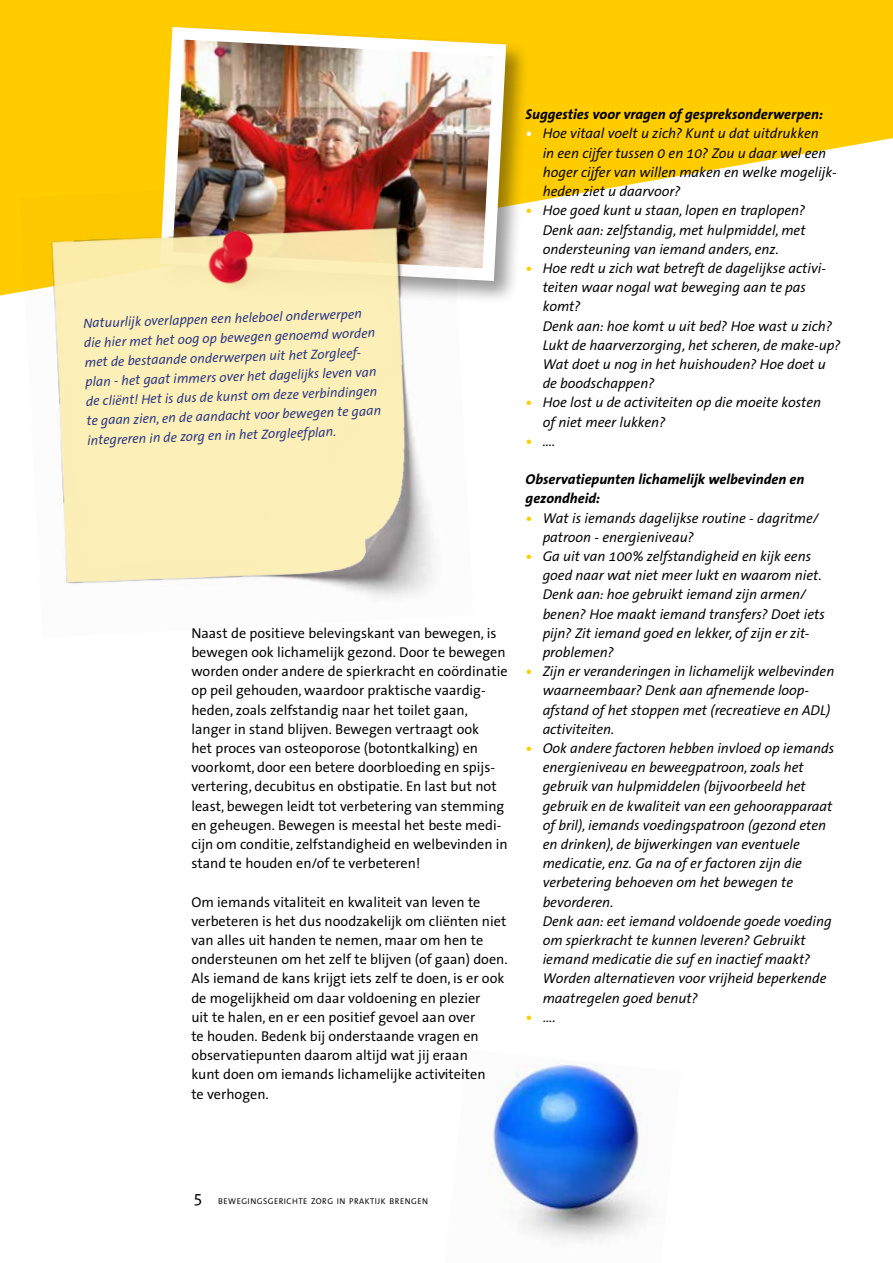
<style>
.page{position:relative;width:893px;height:1263px;background:#fff}
.page>*{position:absolute;margin:0;border:0;box-sizing:border-box;transform-origin:0 0}
.t1{font:italic 14.25px/19.2px "The Sans Office";color:#000}
.t2{font:14.25px/19.2px "The Sans Office";color:#000}
.t3{font:italic 700 14.25px/19.2px "The Sans Office";color:#000}
.t4{font:italic 13.5px/19.5px "The Sans Office";color:#283583}
.t5{font:8.4px "The Sans Office";letter-spacing:.055em;color:#000}
.s1{font-weight:700;font-style:normal;color:#fff}
.s2{font-weight:700;font-style:normal;color:#fc0}
.s3{font-weight:700;color:#fc0}
.s4{font-size:16.5px}
</style>
<div class="page">
<svg style="left:0;top:0;width:893px;height:296px;fill:#fc0"></svg>
<img style="left:488px;top:1062px;width:159px;height:179px">
<div style="left:157px;top:24px;width:373px;height:281px;background:#000;opacity:.4"></div>
<img style="left:154px;top:21px;width:359px;height:266px">
<img style="left:20px;top:175px;width:454px;height:423px">
<p class="t4" style="left:83px;top:314px;width:296px;rotate:-2deg">Natuurlijk overlappen een heleboel onderwerpen die hier met het oog op bewegen genoemd worden met de bestaande onderwerpen uit het Zorgleef&shy;plan - het gaat immers over het dagelijks leven van de cliënt! Het is dus de kunst om deze verbindingen te gaan zien, en de aandacht voor bewegen te gaan integreren in de zorg en in het Zorgleefplan.</p>
<p class="t2" style="left:191px;top:624px;width:318px">Naast de positieve belevingskant van bewegen, is bewegen ook lichamelijk gezond. Door te bewegen worden onder andere de spierkracht en coördinatie op peil gehouden, waardoor praktische vaardig&shy;heden, zoals zelfstandig naar het toilet gaan, langer in stand blijven. Bewegen vertraagt ook<br>het proces van osteoporose (botontkalking) en voorkomt, door een betere doorbloeding en spijs&shy;vertering, decubitus en obstipatie. En last but not least, bewegen leidt tot verbetering van stemming en geheugen. Bewegen is meestal het beste medi&shy;cijn om conditie, zelfstandigheid en welbevinden in stand te houden en/of te verbeteren!</p>
<p class="t2" style="left:191px;top:893px;width:318px">Om iemands vitaliteit en kwaliteit van leven te verbeteren is het dus noodzakelijk om cliënten niet van alles uit handen te nemen, maar om hen te ondersteunen om het zelf te blijven (of gaan) doen.<br>Als iemand de kans krijgt iets zelf te doen, is er ook de mogelijkheid om daar voldoening en plezier<br>uit te halen, en er een positief gevoel aan over<br>te houden. Bedenk bij onderstaande vragen en observatiepunten daarom altijd wat jij eraan<br>kunt doen om iemands lichamelijke activiteiten<br>te verhogen.</p>
<p class="t3" style="left:526px;top:105px;width:299px">Suggesties voor vragen of gespreksonderwerpen:</p>
<p class="t1" style="left:543px;top:125px;width:296px;text-indent:-17px"><span class="s1">•</span> Hoe vitaal voelt u zich? Kunt u dat uitdrukken<br>in een cijfer tussen 0 en 10? Zou u daar wel een hoger cijfer van willen maken en welke mogelijk&shy;heden ziet u daarvoor?</p>
<p class="t1" style="left:543px;top:202px;width:264px;text-align:justify;text-indent:-17px"><span class="s2">•</span> Hoe goed kunt u staan, lopen en traplopen?<br>Denk aan: zelfstandig, met hulpmiddel, met ondersteuning van iemand anders, enz.</p>
<p class="t1" style="left:543px;top:259px;width:300px;text-indent:-17px"><span class="s2">•</span> Hoe redt u zich wat betreft de dagelijkse activi&shy;teiten waar nogal wat beweging aan te pas komt?<br>Denk aan: hoe komt u uit bed? Hoe wast u zich?<br>Lukt de haarverzorging, het scheren, de make-up?<br>Wat doet u nog in het huishouden? Hoe doet u de boodschappen?</p>
<p class="t1" style="left:543px;top:394px;width:280px;text-indent:-17px"><span class="s2">•</span> Hoe lost u de activiteiten op die moeite kosten of niet meer lukken?</p>
<p class="t1" style="left:526px;top:432px;width:31px"><span class="s2">•</span> ….</p>
<p class="t3" style="left:526px;top:470px;width:280px">Observatiepunten lichamelijk welbevinden en gezondheid:</p>
<p class="t1" style="left:543px;top:509px;width:278px;text-indent:-17px"><span class="s2">•</span> Wat is iemands dagelijkse routine - dagritme/ patroon - energieniveau?</p>
<p class="t1" style="left:543px;top:547px;width:284px;text-indent:-17px"><span class="s2">•</span> Ga uit van 100% zelfstandigheid en kijk eens goed naar wat niet meer lukt en waarom niet.<br>Denk aan: hoe gebruikt iemand zijn armen/ benen? Hoe maakt iemand transfers? Doet iets pijn? Zit iemand goed en lekker, of zijn er zit&shy;problemen?</p>
<p class="t1" style="left:543px;top:662px;width:293px;text-indent:-17px"><span class="s2">•</span> Zijn er veranderingen in lichamelijk welbevinden waarneembaar? Denk aan afnemende loop&shy;afstand of het stoppen met (recreatieve en ADL) activiteiten.</p>
<p class="t1" style="left:543px;top:739px;width:293px;text-indent:-17px"><span class="s2">•</span> Ook andere factoren hebben invloed op iemands energieniveau en beweegpatroon, zoals het gebruik van hulpmiddelen (bijvoorbeeld het gebruik en de kwaliteit van een gehoorapparaat of bril), iemands voedingspatroon (gezond eten en drinken), de bijwerkingen van eventuele medicatie, enz. Ga na of er factoren zijn die verbetering behoeven om het bewegen te bevorderen.<br>Denk aan: eet iemand voldoende goede voeding om spierkracht te kunnen leveren? Gebruikt iemand medicatie die suf en inactief maakt?<br>Worden alternatieven voor vrijheid beperkende maatregelen goed benut?</p>
<p class="t2" style="left:526px;top:1008px;width:31px"><span class="s3">•</span> ….</p>
<p class="t5" style="left:193px;top:1197px;width:236px"><span class="s4">5</span> BEWEGINGSGERICHTE ZORG IN PRAKTIJK BRENGEN</p>
</div>
